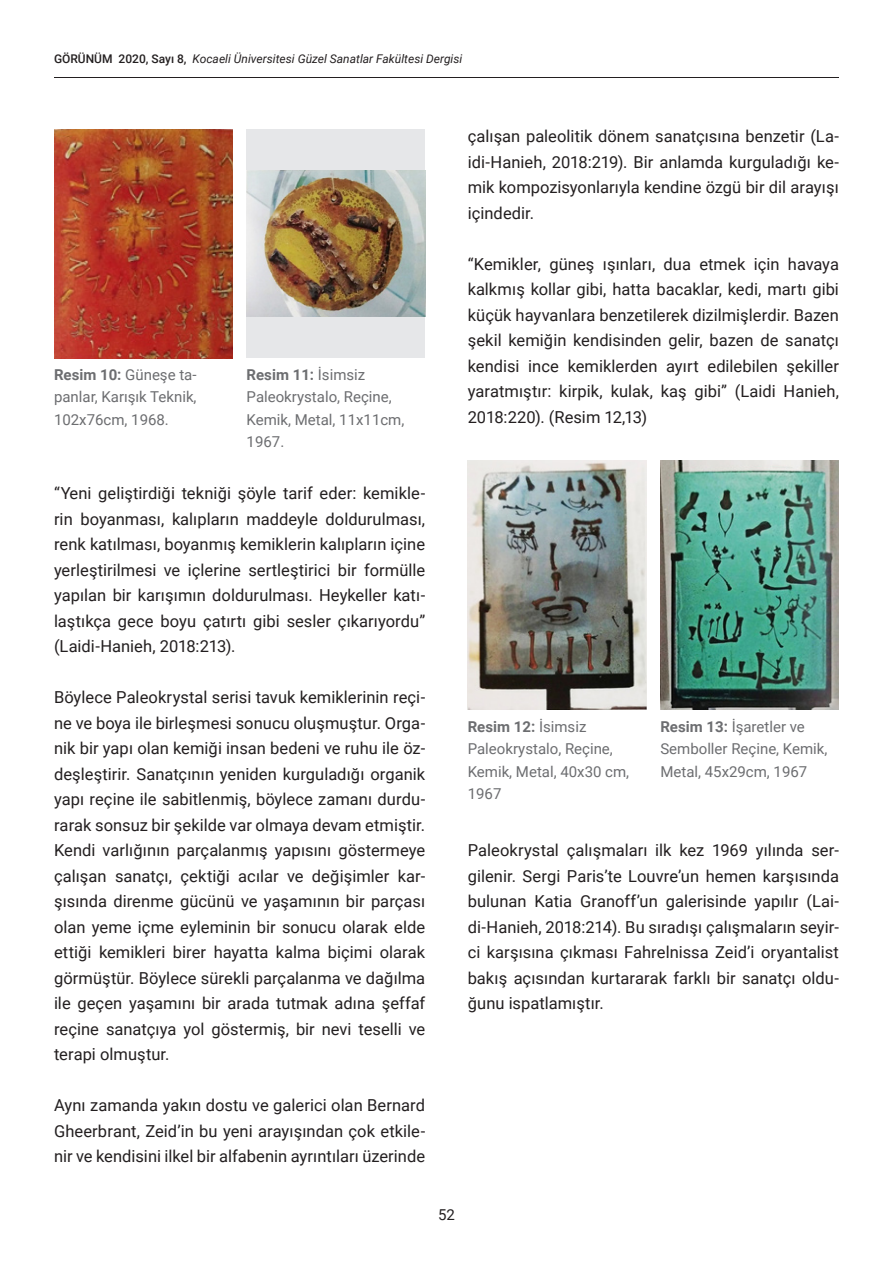
<style>
.page{position:relative;width:893px;height:1263px;background:#fff}
.page>*{position:absolute;margin:0;border:0;box-sizing:border-box;transform-origin:0 0}
.Metin{font:16.5px/25.5px "Roboto";color:#231f20;text-align:justify}
.t1{font:15px/22.5px "Roboto";color:#6c6d70}
.t2{font:15px "Roboto";color:#231f20}
.t3{font:italic 12px "Roboto";color:#231f20}
.s1{font-weight:500;font-style:normal}
.s2{font-weight:700}
</style>
<div class="page">
<hr style="left:54px;top:77px;width:785px;height:1px;background:#231f20">
<div style="left:247px;top:130px;width:178px;height:228px;background:#e6e7e9"></div>
<img style="left:54px;top:130px;width:179px;height:228px">
<img style="left:247px;top:171px;width:178px;height:146px">
<img style="left:468px;top:460px;width:178px;height:250px">
<img style="left:660px;top:460px;width:179px;height:250px">
<p class="t3" style="left:54px;top:50px;width:410px"><span class="s1">GÖRÜNÜM 2020, Sayı 8,</span> Kocaeli Üniversitesi Güzel Sanatlar Fakültesi Dergisi</p>
<p class="t1" style="left:54px;top:363px;width:144px;text-align:justify"><span class="s2">Resim 10:</span> Güneşe ta&shy;panlar, Karışık Teknik, 102x76cm, 1968.</p>
<p class="t1" style="left:247px;top:363px;width:159px"><span class="s2">Resim 11:</span> İsimsiz<br>Paleokrystalo, Reçine,<br>Kemik, Metal, 11x11cm,<br>1967.</p>
<p class="Metin" style="left:54px;top:480px;width:373px">“Yeni geliştirdiği tekniği şöyle tarif eder: kemikle&shy;rin boyanması, kalıpların maddeyle doldurulması, renk katılması, boyanmış kemiklerin kalıpların içine yerleştirilmesi ve içlerine sertleştirici bir formülle yapılan bir karışımın doldurulması. Heykeller katı&shy;laştıkça gece boyu çatırtı gibi sesler çıkarıyordu” (Laidi-Hanieh, 2018:213).</p>
<p class="Metin" style="left:54px;top:684px;width:373px">Böylece Paleokrystal serisi tavuk kemiklerinin reçi&shy;ne ve boya ile birleşmesi sonucu oluşmuştur. Orga&shy;nik bir yapı olan kemiği insan bedeni ve ruhu ile öz&shy;deşleştirir. Sanatçının yeniden kurguladığı organik yapı reçine ile sabitlenmiş, böylece zamanı durdu&shy;rarak sonsuz bir şekilde var olmaya devam etmiştir.<br>Kendi varlığının parçalanmış yapısını göstermeye çalışan sanatçı, çektiği acılar ve değişimler kar&shy;şısında direnme gücünü ve yaşamının bir parçası olan yeme içme eyleminin bir sonucu olarak elde ettiği kemikleri birer hayatta kalma biçimi olarak görmüştür. Böylece sürekli parçalanma ve dağılma ile geçen yaşamını bir arada tutmak adına şeffaf reçine sanatçıya yol göstermiş, bir nevi teselli ve terapi olmuştur.</p>
<p class="Metin" style="left:54px;top:1092px;width:373px">Aynı zamanda yakın dostu ve galerici olan Bernard Gheerbrant, Zeid’in bu yeni arayışından çok etkile&shy;nir ve kendisini ilkel bir alfabenin ayrıntıları üzerinde</p>
<p class="Metin" style="left:468px;top:123px;width:373px">çalışan paleolitik dönem sanatçısına benzetir (La&shy;idi-Hanieh, 2018:219). Bir anlamda kurguladığı ke&shy;mik kompozisyonlarıyla kendine özgü bir dil arayışı içindedir.</p>
<p class="Metin" style="left:468px;top:250px;width:373px">“Kemikler, güneş ışınları, dua etmek için havaya kalkmış kollar gibi, hatta bacaklar, kedi, martı gibi küçük hayvanlara benzetilerek dizilmişlerdir. Bazen şekil kemiğin kendisinden gelir, bazen de sanatçı kendisi ince kemiklerden ayırt edilebilen şekiller yaratmıştır: kirpik, kulak, kaş gibi” (Laidi Hanieh, 2018:220). (Resim 12,13)</p>
<p class="t1" style="left:468px;top:715px;width:163px"><span class="s2">Resim 12:</span> İsimsiz<br>Paleokrystalo, Reçine,<br>Kemik, Metal, 40x30 cm,<br>1967</p>
<p class="t1" style="left:660px;top:715px;width:169px"><span class="s2">Resim 13:</span> İşaretler ve<br>Semboller Reçine, Kemik,<br>Metal, 45x29cm, 1967</p>
<p class="Metin" style="left:468px;top:837px;width:373px">Paleokrystal çalışmaları ilk kez 1969 yılında ser&shy;gilenir. Sergi Paris’te Louvre’un hemen karşısında bulunan Katia Granoff’un galerisinde yapılır (Lai&shy;di-Hanieh, 2018:214). Bu sıradışı çalışmaların seyir&shy;ci karşısına çıkması Fahrelnissa Zeid’i oryantalist bakış açısından kurtararak farklı bir sanatçı oldu&shy;ğunu ispatlamıştır.</p>
<p class="t2" style="left:438px;top:1204px;width:18px">52</p>
</div>
